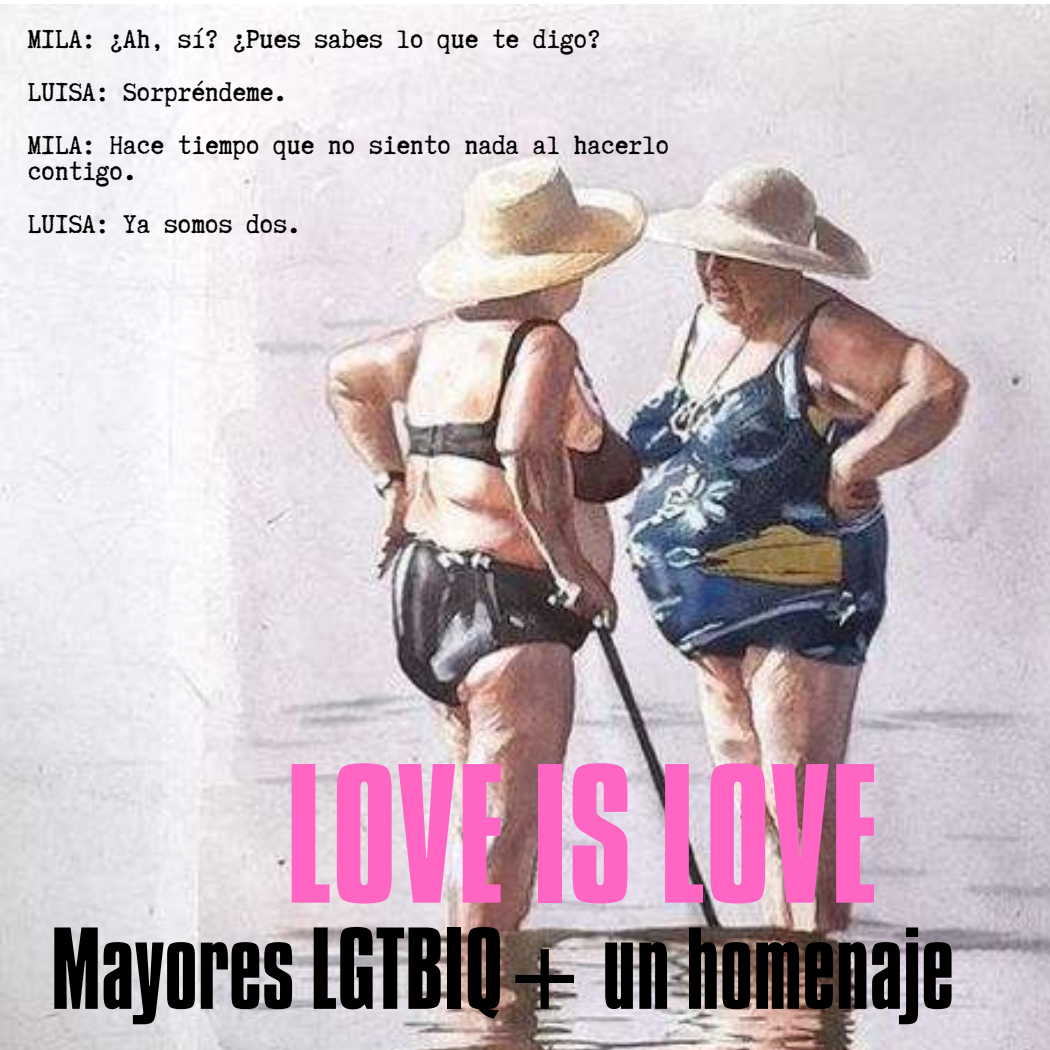
<style>
.page{position:relative;width:1050px;height:1050px;background:#fff}
.page>*{position:absolute;margin:0;border:0;box-sizing:border-box;transform-origin:0 0}
.t1{font:170.7px "Aka Acid GR Compacta";color:#ff66c4}
.t2{font:100.2px "Aka Acid GR Compacta";color:#000}
.t3{font:30.7px/52.7px "Truetypewriter Polygl OTT";color:#000}
</style>
<div class="page">
<img style="left:0;top:4px;width:1050px;height:1046px">
<p class="t3" style="left:28px;top:13px;width:643px">MILA: ¿Ah, sí? ¿Pues sabes lo que te digo?<br>LUISA: Sorpréndeme.<br>MILA: Hace tiempo que no siento nada al hacerlo</p>
<p class="t3" style="left:28px;top:145px;width:275px">contigo.<br>LUISA: Ya somos dos.</p>
<h1 class="t1" style="left:286px;top:729px;width:595px">LOVE IS LOVE</h1>
<h2 class="t2" style="left:51px;top:907px;width:905px">Mayores LGTBIQ+ un homenaje</h2>
</div>
